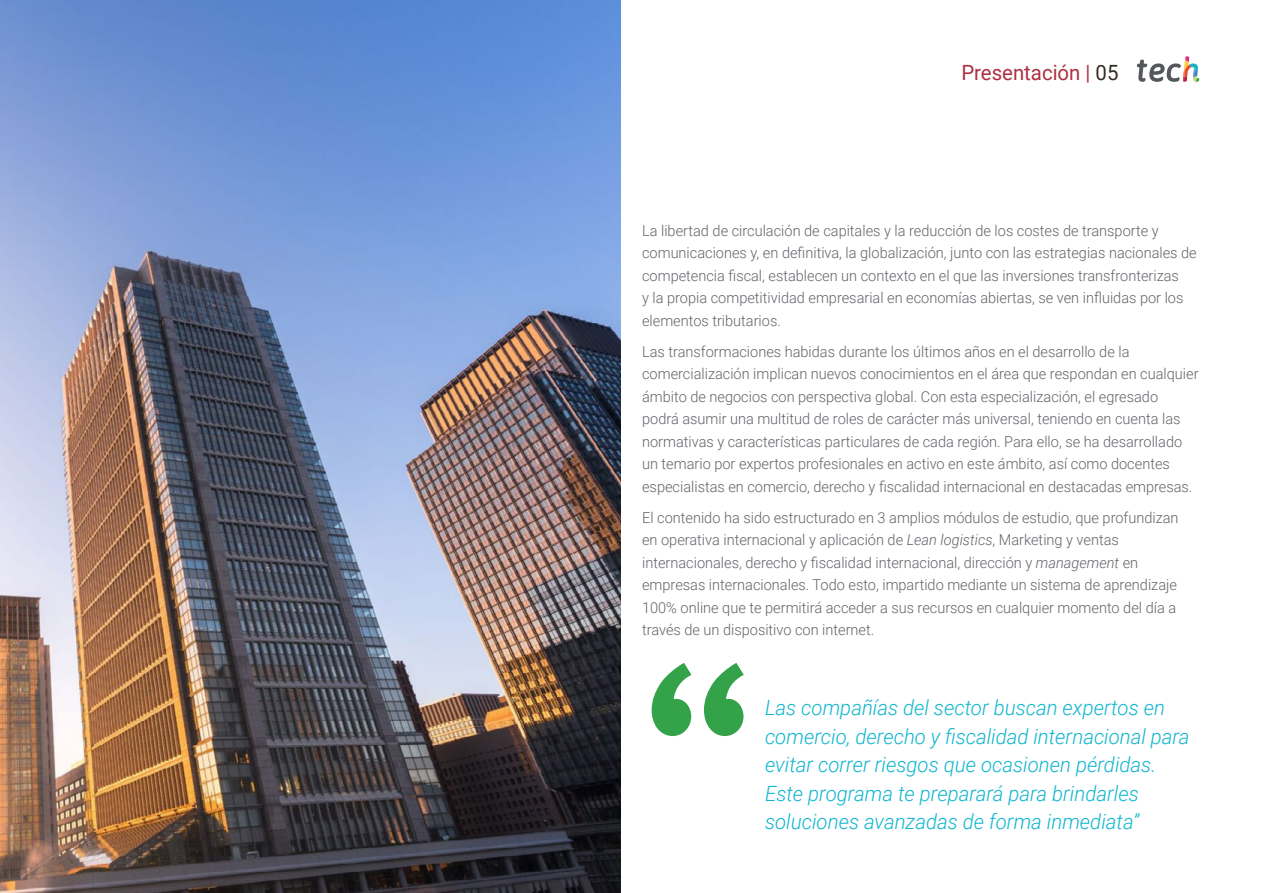
<style>
.page{position:relative;width:1263px;height:893px;background:#fff}
.page>*{position:absolute;margin:0;border:0;box-sizing:border-box;transform-origin:0 0}
.t1{font:italic 300 21px/28.5px "Roboto";color:#0fb6cf}
.t2{font:21px "Roboto";color:#ae2f42}
.t3{font:300 15px/22.5px "Roboto";color:#61646a}
.s1{color:#312e20}
.s2{font-style:italic}
</style>
<div class="page">
<svg style="left:652px;top:663px;width:92px;height:73px"></svg>
<img style="left:0;top:0;width:621px;height:893px">
<svg style="left:1137px;top:56px;width:62px;height:26px"></svg>
<h1 class="t2" style="left:961px;top:57px;width:159px">Presentación | <span class="s1">05</span></h1>
<p class="t3" style="left:642px;top:218px;width:556px">La libertad de circulación de capitales y la reducción de los costes de transporte y comunicaciones y, en definitiva, la globalización, junto con las estrategias nacionales de competencia fiscal, establecen un contexto en el que las inversiones transfronterizas<br>y la propia competitividad empresarial en economías abiertas, se ven influidas por los elementos tributarios.</p>
<p class="t3" style="left:642px;top:339px;width:558px">Las transformaciones habidas durante los últimos años en el desarrollo de la comercialización implican nuevos conocimientos en el área que respondan en cualquier ámbito de negocios con perspectiva global. Con esta especialización, el egresado podrá asumir una multitud de roles de carácter más universal, teniendo en cuenta las normativas y características particulares de cada región. Para ello, se ha desarrollado un temario por expertos profesionales en activo en este ámbito, así como docentes especialistas en comercio, derecho y fiscalidad internacional en destacadas empresas.</p>
<p class="t3" style="left:642px;top:505px;width:538px">El contenido ha sido estructurado en 3 amplios módulos de estudio, que profundizan en operativa internacional y aplicación de <span class="s2">Lean logistics</span>, Marketing y ventas internacionales, derecho y fiscalidad internacional, dirección y <span class="s2">management</span> en empresas internacionales. Todo esto, impartido mediante un sistema de aprendizaje 100% online que te permitirá acceder a sus recursos en cualquier momento del día a través de un dispositivo con internet.</p>
<h1 class="t1" style="left:765px;top:693px;width:426px">Las compañías del sector buscan expertos en comercio, derecho y fiscalidad internacional para evitar correr riesgos que ocasionen pérdidas.<br>Este programa te preparará para brindarles soluciones avanzadas de forma inmediata”</h1>
</div>
